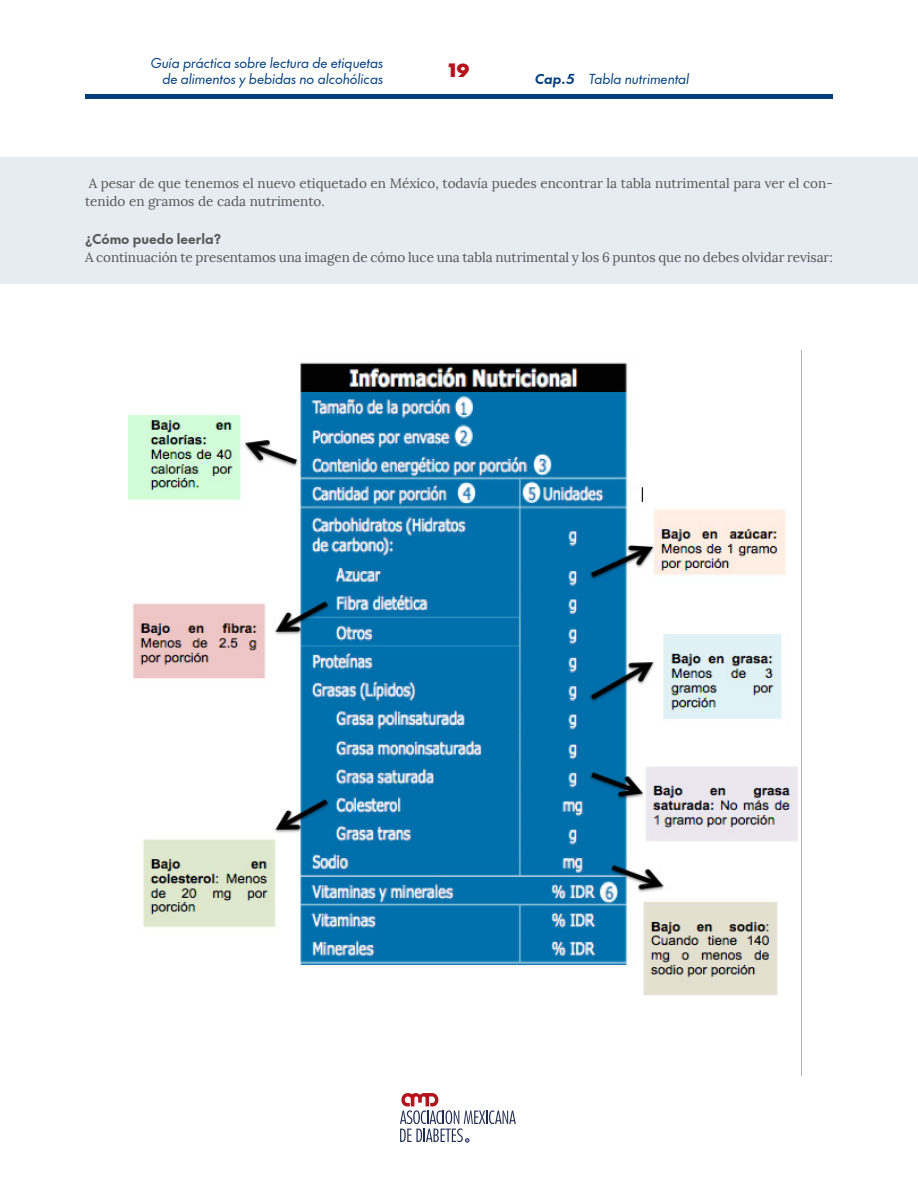
<style>
.page{position:relative;width:918px;height:1188px;background:#fff}
.page>*{position:absolute;margin:0;border:0;box-sizing:border-box;transform-origin:0 0}
.t1{font:900 18px "Futura Now Headline";color:#b5121b}
.t2{font:13.5px/18px "Lora";letter-spacing:-.005em;color:#575756}
.t3{font:italic 13.5px/16.2px "Futura Now Headline";color:#003e7e;text-align:right}
.t4{font:700 13.5px "Futura Now Headline";color:#575756}
.s1{font-weight:700}
</style>
<div class="page">
<div style="left:85px;top:94px;width:748px;height:5px;background:#003e7e"></div>
<svg style="left:400px;top:1093px;width:116px;height:49px"></svg>
<div style="left:0;top:157px;width:918px;height:126px;background:#e6ecf2"></div>
<img style="left:129px;top:350px;width:673px;height:725px">
<p class="t3" style="left:150px;top:54px;width:234px">Guía práctica sobre lectura de etiquetas de alimentos y bebidas no alcohólicas</p>
<h1 class="t1" style="left:448px;top:54px;width:23px">19</h1>
<p class="t3" style="left:535px;top:70px;width:156px"><span class="s1">Cap.5</span> Tabla nutrimental</p>
<p class="t2" style="left:85px;top:174px;width:749px">A pesar de que tenemos el nuevo etiquetado en México, todavía puedes encontrar la tabla nutrimental para ver el con&shy;tenido en gramos de cada nutrimento.</p>
<p class="t4" style="left:85px;top:228px;width:138px">¿Cómo puedo leerla?</p>
<p class="t2" style="left:85px;top:249px;width:749px">A continuación te presentamos una imagen de cómo luce una tabla nutrimental y los 6 puntos que no debes olvidar revisar:</p>
</div>
